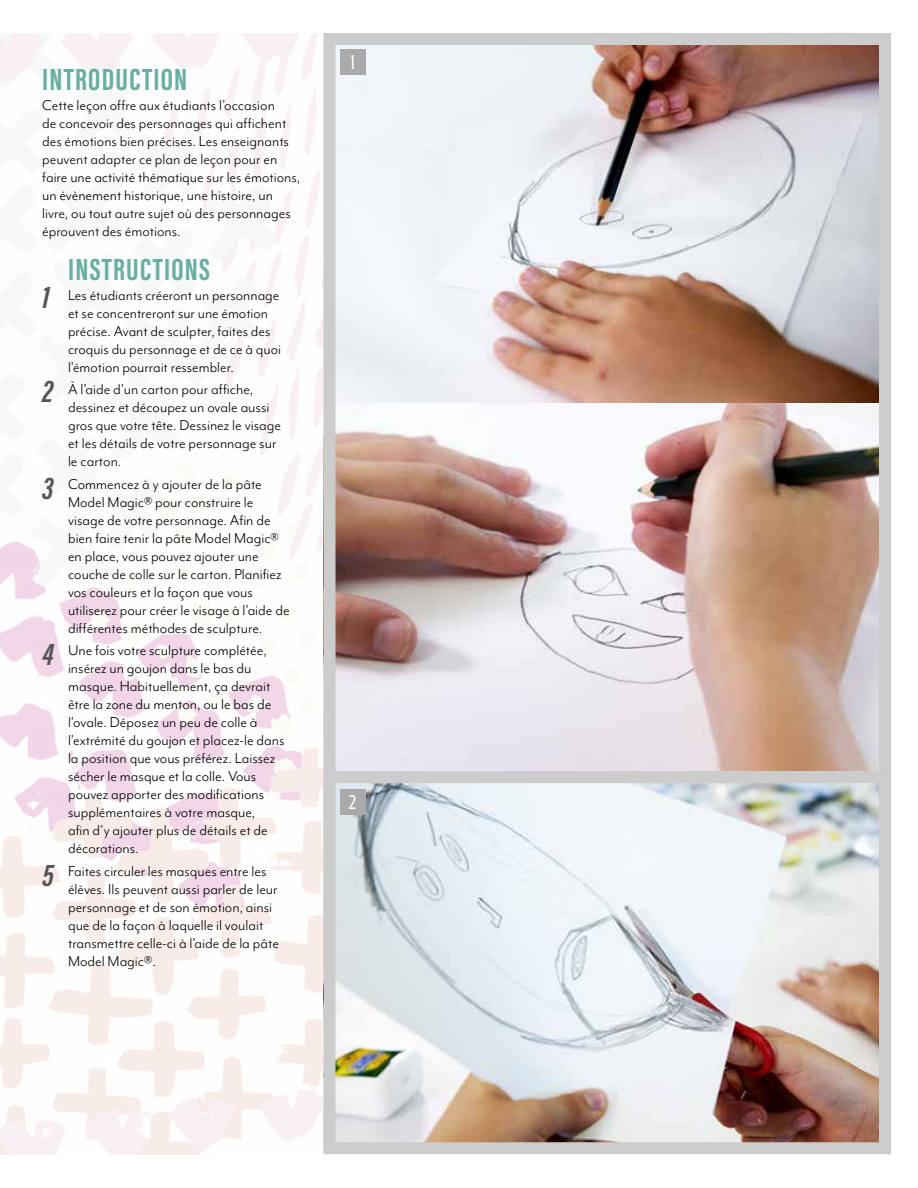
<style>
.page{position:relative;width:918px;height:1188px;background:#fff}
.page>*{position:absolute;margin:0;border:0;box-sizing:border-box;transform-origin:0 0}
.t1{font:700 31.5px "Acumin Pro Extra Cond";letter-spacing:.04em;color:#69afa1}
.t2{font:italic 700 31.5px "Acumin Pro Extra Cond";color:#555}
.t3{font:23.1px "Mr Eaves XL Mod Nar OT";color:#fff;scale:.91 1}
.t4{font:16.5px/18px "Mr Eaves Mod OT";color:#000}
</style>
<div class="page">
<img style="left:0;top:34px;width:324px;height:1120px">
<img style="left:337px;top:46px;width:541px;height:725px">
<div style="left:324px;top:33px;width:567px;height:751px;border:12px solid #ccc"></div>
<img style="left:337px;top:784px;width:541px;height:357px">
<div style="left:324px;top:771px;width:567px;height:383px;border:12px solid #ccc"></div>
<div style="left:340px;top:50px;width:25px;height:25px;background:#aaa"></div>
<div style="left:340px;top:789px;width:25px;height:26px;background:#aaa"></div>
<h1 class="t1" style="left:42px;top:61px;width:147px">INTRODUCTION</h1>
<p class="t4" style="left:42px;top:96px;width:260px">Cette leçon offre aux étudiants l’occasion<br>de concevoir des personnages qui affichent des émotions bien précises. Les enseignants peuvent adapter ce plan de leçon pour en faire une activité thématique sur les émotions, un évènement historique, une histoire, un livre, ou tout autre sujet où des personnages éprouvent des émotions.</p>
<h1 class="t2" style="left:42px;top:279px;width:9px">1</h1>
<h1 class="t2" style="left:42px;top:372px;width:13px">2</h1>
<h1 class="t2" style="left:42px;top:469px;width:13px">3</h1>
<h1 class="t2" style="left:42px;top:635px;width:13px">4</h1>
<h1 class="t2" style="left:42px;top:856px;width:13px">5</h1>
<h1 class="t1" style="left:68px;top:250px;width:144px">INSTRUCTIONS</h1>
<p class="t4" style="left:68px;top:286px;width:214px">Les étudiants créeront un personnage et se concentreront sur une émotion précise. Avant de sculpter, faites des croquis du personnage et de ce à quoi l’émotion pourrait ressembler.</p>
<p class="t4" style="left:68px;top:380px;width:214px">À l’aide d’un carton pour affiche, dessinez et découpez un ovale aussi gros que votre tête. Dessinez le visage et les détails de votre personnage sur le carton.</p>
<p class="t4" style="left:68px;top:475px;width:223px">Commencez à y ajouter de la pâte Model Magic® pour construire le visage de votre personnage. Afin de bien faire tenir la pâte Model Magic® en place, vous pouvez ajouter une couche de colle sur le carton. Planifiez vos couleurs et la façon que vous utiliserez pour créer le visage à l’aide de différentes méthodes de sculpture.</p>
<p class="t4" style="left:68px;top:641px;width:218px">Une fois votre sculpture complétée, insérez un goujon dans le bas du masque. Habituellement, ça devrait être la zone du menton, ou le bas de l’ovale. Déposez un peu de colle à l’extrémité du goujon et placez-le dans la position que vous préférez. Laissez sécher le masque et la colle. Vous pouvez apporter des modifications supplémentaires à votre masque,<br>afin d’y ajouter plus de détails et de décorations.</p>
<p class="t4" style="left:68px;top:862px;width:212px">Faites circuler les masques entre les élèves. Ils peuvent aussi parler de leur personnage et de son émotion, ainsi que de la façon à laquelle il voulait transmettre celle-ci à l’aide de la pâte Model Magic®.</p>
<h2 class="t3" style="left:350px;top:50px;width:7px">1</h2>
<h2 class="t3" style="left:349px;top:790px;width:10px">2</h2>
</div>
